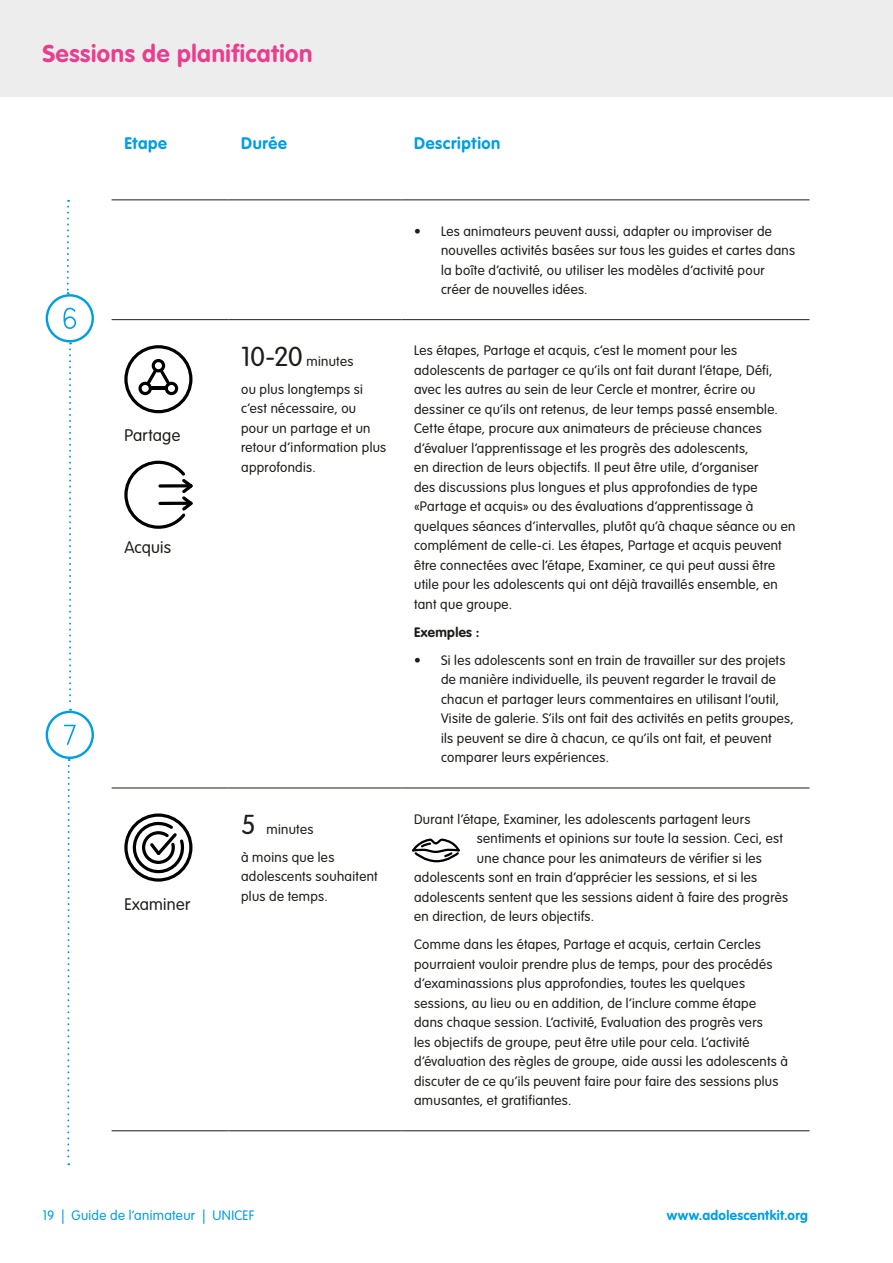
<style>
.page{position:relative;width:893px;height:1263px;background:#fff}
.page>*{position:absolute;margin:0;border:0;box-sizing:border-box;transform-origin:0 0}
.t1{font:700 24px "VAG Rounded";letter-spacing:.025em;color:#e93e8f}
.t2{font:700 16.5px "VAG Rounded";letter-spacing:.04em;color:#009fe3}
.t3{font:300 16.5px "VAG Rounded";letter-spacing:.015em;color:#1d1d1b}
.t4{font:300 13.5px/19.5px "VAG Rounded";letter-spacing:.025em;color:#1d1d1b}
.t5{font:300 13.5px "VAG Rounded";letter-spacing:.025em;color:#009fe3}
.t6{font:700 13.5px "VAG Rounded";letter-spacing:.025em;color:#009fe3}
.t7{font:700 13.5px "VAG Rounded";letter-spacing:.025em;color:#1d1d1b}
.s1{font-size:27px}
</style>
<div class="page">
<div style="left:0;top:0;width:893px;height:97px;background:#ededed"></div>
<hr style="left:112px;top:319px;width:116px;height:1px;background:#1d1d1b">
<hr style="left:228px;top:319px;width:173px;height:1px;background:#1d1d1b">
<hr style="left:401px;top:319px;width:408px;height:1px;background:#1d1d1b">
<hr style="left:112px;top:788px;width:116px;height:1px;background:#1d1d1b">
<hr style="left:228px;top:788px;width:173px;height:1px;background:#1d1d1b">
<hr style="left:401px;top:788px;width:408px;height:1px;background:#1d1d1b">
<hr style="left:112px;top:1130px;width:116px;height:1px;background:#1d1d1b">
<hr style="left:228px;top:1130px;width:173px;height:1px;background:#1d1d1b">
<hr style="left:401px;top:1130px;width:408px;height:1px;background:#1d1d1b">
<hr style="left:112px;top:200px;width:116px;height:1px;background:#1d1d1b">
<hr style="left:228px;top:200px;width:173px;height:1px;background:#1d1d1b">
<hr style="left:401px;top:200px;width:408px;height:1px;background:#1d1d1b">
<svg style="left:124px;top:345px;width:68px;height:68px"></svg>
<svg style="left:124px;top:461px;width:69px;height:68px"></svg>
<svg style="left:124px;top:813px;width:68px;height:69px"></svg>
<svg style="left:412px;top:838px;width:48px;height:24px"></svg>
<svg style="left:67px;top:200px;width:2px;height:94px"></svg>
<svg style="left:69px;top:342px;width:2px;height:369px"></svg>
<div style="left:46px;top:294px;width:48px;height:48px;border:2px solid #009fe3;border-radius:50%"></div>
<svg style="left:63px;top:308px;width:13px;height:21px"></svg>
<div style="left:46px;top:711px;width:48px;height:48px;border:2px solid #009fe3;border-radius:50%"></div>
<svg style="left:64px;top:725px;width:12px;height:20px"></svg>
<svg style="left:67px;top:759px;width:3px;height:406px"></svg>
<h1 class="t1" style="left:43px;top:39px;width:271px">Sessions de planification</h1>
<p class="t2" style="left:124px;top:134px;width:44px">Etape</p>
<p class="t2" style="left:241px;top:134px;width:47px">Durée</p>
<p class="t2" style="left:414px;top:134px;width:88px">Description</p>
<p class="t3" style="left:124px;top:426px;width:58px">Partage</p>
<p class="t3" style="left:124px;top:538px;width:48px">Acquis</p>
<p class="t3" style="left:124px;top:894px;width:67px">Examiner</p>
<p class="t4" style="left:241px;top:347px;width:123px;line-height:28px"><span class="s1">10-20</span> minutes ou plus longtemps si</p>
<p class="t4" style="left:241px;top:399px;width:147px">c’est nécessaire, ou pour un partage et un retour d’information plus approfondis.</p>
<p class="t4" style="left:241px;top:816px;width:95px;line-height:28px"><span class="s1">5</span> minutes<br>à moins que les</p>
<p class="t4" style="left:241px;top:867px;width:138px">adolescents souhaitent plus de temps.</p>
<p class="t4" style="left:441px;top:222px;width:356px;text-indent:-27px">• Les animateurs peuvent aussi, adapter ou improviser de nouvelles activités basées sur tous les guides et cartes dans la boîte d’activité, ou utiliser les modèles d’activité pour créer de nouvelles idées.</p>
<p class="t4" style="left:414px;top:341px;width:383px">Les étapes, Partage et acquis, c’est le moment pour les adolescents de partager ce qu’ils ont fait durant l’étape, Défi, avec les autres au sein de leur Cercle et montrer, écrire ou dessiner ce qu’ils ont retenus, de leur temps passé ensemble.<br>Cette étape, procure aux animateurs de précieuse chances d’évaluer l’apprentissage et les progrès des adolescents,<br>en direction de leurs objectifs. Il peut être utile, d’organiser<br>des discussions plus longues et plus approfondies de type «Partage et acquis» ou des évaluations d’apprentissage à quelques séances d’intervalles, plutôt qu’à chaque séance ou en complément de celle-ci. Les étapes, Partage et acquis peuvent être connectées avec l’étape, Examiner, ce qui peut aussi être utile pour les adolescents qui ont déjà travaillés ensemble, en tant que groupe.</p>
<p class="t7" style="left:414px;top:624px;width:67px">Exemples :</p>
<p class="t4" style="left:441px;top:651px;width:354px;text-indent:-27px">• Si les adolescents sont en train de travailler sur des projets de manière individuelle, ils peuvent regarder le travail de chacun et partager leurs commentaires en utilisant l’outil, Visite de galerie. S’ils ont fait des activités en petits groupes, ils peuvent se dire à chacun, ce qu’ils ont fait, et peuvent comparer leurs expériences.</p>
<p class="t4" style="left:414px;top:810px;width:338px">Durant l’étape, Examiner, les adolescents partagent leurs</p>
<p class="t4" style="left:477px;top:829px;width:308px">sentiments et opinions sur toute la session. Ceci, est</p>
<p class="t4" style="left:477px;top:849px;width:287px">une chance pour les animateurs de vérifier si les</p>
<p class="t4" style="left:414px;top:868px;width:345px">adolescents sont en train d’apprécier les sessions, et si les</p>
<p class="t4" style="left:414px;top:888px;width:376px">adolescents sentent que les sessions aident à faire des progrès</p>
<p class="t4" style="left:414px;top:907px;width:182px">en direction, de leurs objectifs.</p>
<p class="t4" style="left:414px;top:935px;width:375px">Comme dans les étapes, Partage et acquis, certain Cercles pourraient vouloir prendre plus de temps, pour des procédés d’examinassions plus approfondies, toutes les quelques sessions, au lieu ou en addition, de l’inclure comme étape dans chaque session. L’activité, Evaluation des progrès vers<br>les objectifs de groupe, peut être utile pour cela. L’activité d’évaluation des règles de groupe, aide aussi les adolescents à discuter de ce qu’ils peuvent faire pour faire des sessions plus amusantes, et gratifiantes.</p>
<p class="t5" style="left:43px;top:1208px;width:213px">19 | Guide de l’animateur | UNICEF</p>
<p class="t6" style="left:667px;top:1207px;width:143px">www.adolescentkit.org</p>
</div>
